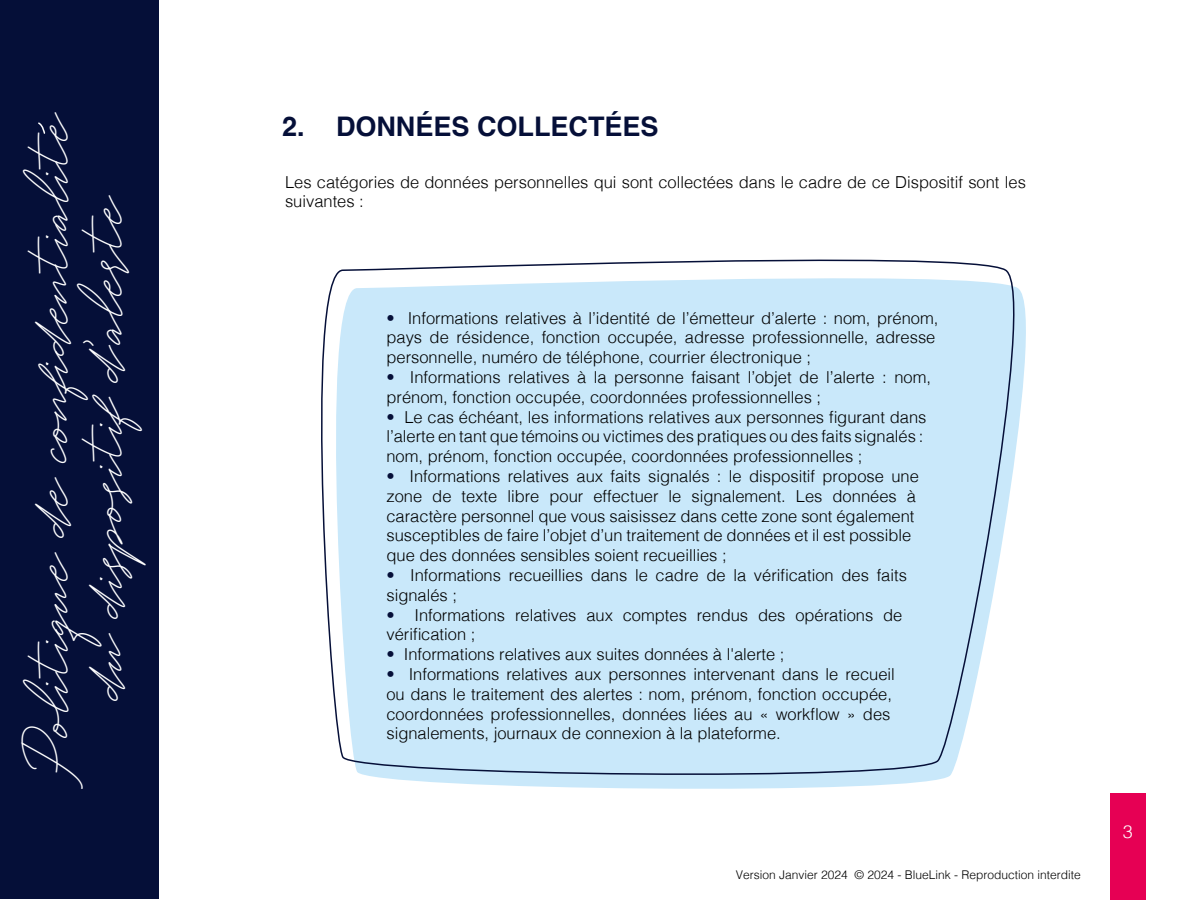
<style>
.page{position:relative;width:1200px;height:900px;background:#fff}
.page>*{position:absolute;margin:0;border:0;box-sizing:border-box;transform-origin:0 0}
.t1{font:45px/54px "White Angelica";color:#fff;text-align:center}
.t2{font:700 27px "Helvetica";color:#050f38}
.t3{font:300 18px "Helvetica";color:#fff}
.t4{font:300 16.5px/19.8px "Helvetica";color:#000}
.t5{font:300 12px "Helvetica";color:#000}
.s1{color:#050f38}
</style>
<div class="page">
<div style="left:1110px;top:794px;width:36px;height:106px;background:#e60054"></div>
<div style="left:1px;top:1px;width:158px;height:898px;background:#050f38"></div>
<svg style="left:321px;top:259px;width:705px;height:525px;background:#cde8f8"></svg>
<svg style="left:38px;top:122px;width:8px;height:12px"></svg>
<h1 class="t1" style="left:25px;top:780px;width:675px;rotate:-90deg">Politique de confidentialité du dispositifd’alerte</h1>
<h2 class="t2" style="left:282px;top:110px;width:378px">2. DONNÉES COLLECTÉES</h2>
<p class="t4" style="left:285px;top:171px;width:742px">Les catégories de données personnelles qui sont collectées dans le cadre de ce Dispositif sont les suivantes :</p>
<p class="t4" style="left:386px;top:307px;width:553px"><span class="s1">•</span> Informations relatives à l’identité de l’émetteur d’alerte : nom, prénom, pays de résidence, fonction occupée, adresse professionnelle, adresse personnelle, numéro de téléphone, courrier électronique ;</p>
<p class="t4" style="left:386px;top:366px;width:546px"><span class="s1">•</span> Informations relatives à la personne faisant l’objet de l’alerte : nom, prénom, fonction occupée, coordonnées professionnelles ;</p>
<p class="t4" style="left:386px;top:406px;width:541px"><span class="s1">•</span> Le cas échéant, les informations relatives aux personnes figurant dans l’alerte en tant que témoins ou victimes des pratiques ou des faits signalés : nom, prénom, fonction occupée, coordonnées professionnelles ;</p>
<p class="t4" style="left:386px;top:465px;width:534px"><span class="s1">•</span> Informations relatives aux faits signalés : le dispositif propose une zone de texte libre pour effectuer le signalement. Les données à caractère personnel que vous saisissez dans cette zone sont également susceptibles de faire l’objet d’un traitement de données et il est possible que des données sensibles soient recueillies ;</p>
<p class="t4" style="left:386px;top:564px;width:522px"><span class="s1">•</span> Informations recueillies dans le cadre de la vérification des faits signalés ;</p>
<p class="t4" style="left:386px;top:604px;width:517px"><span class="s1">•</span> Informations relatives aux comptes rendus des opérations de vérification ;</p>
<p class="t4" style="left:386px;top:643px;width:399px"><span class="s1">•</span> Informations relatives aux suites données à l'alerte ;</p>
<p class="t4" style="left:386px;top:663px;width:510px"><span class="s1">•</span> Informations relatives aux personnes intervenant dans le recueil ou dans le traitement des alertes : nom, prénom, fonction occupée, coordonnées professionnelles, données liées au « workflow » des signalements, journaux de connexion à la plateforme.</p>
<p class="t5" style="left:736px;top:864px;width:347px">Version Janvier 2024 © 2024 - BlueLink - Reproduction interdite</p>
<p class="t3" style="left:1123px;top:816px;width:12px">3</p>
</div>
